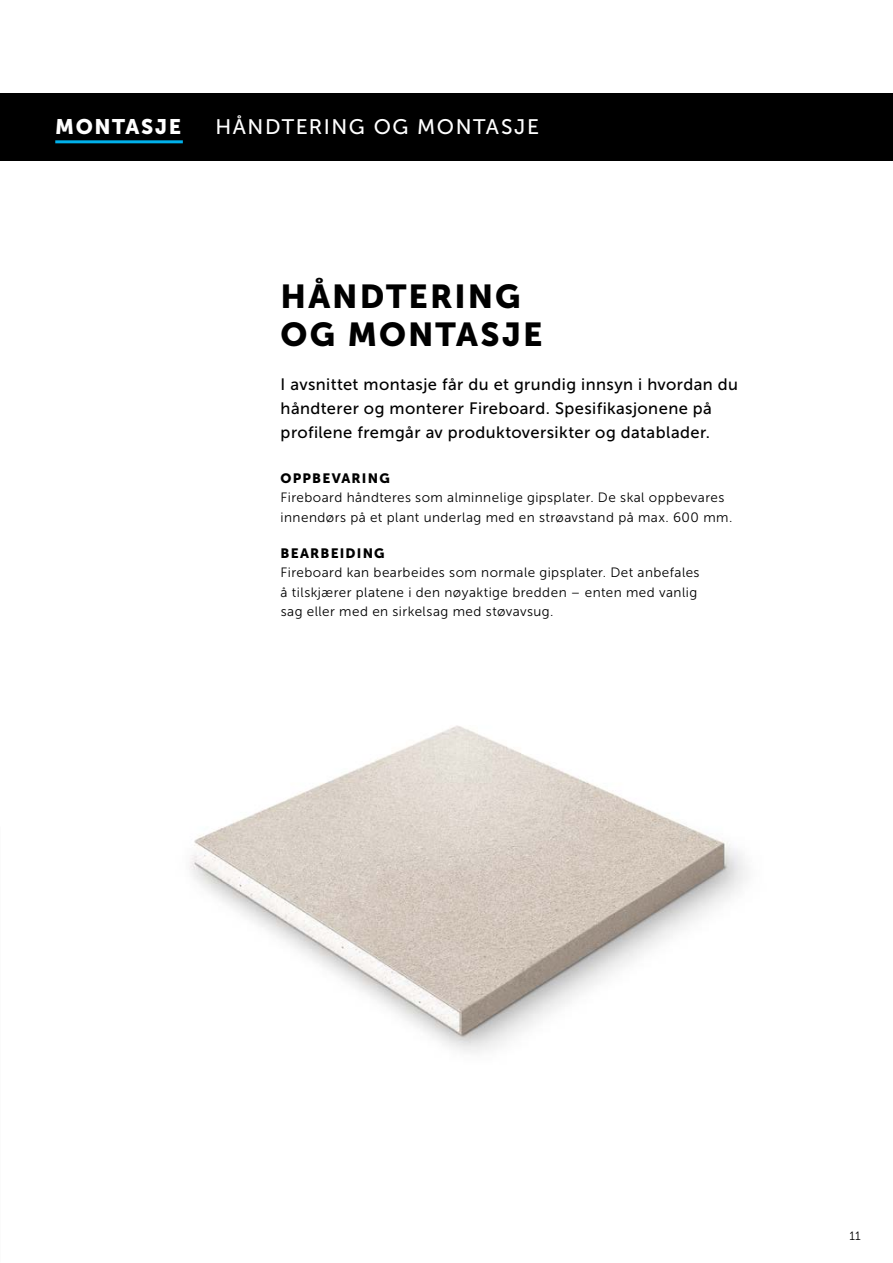
<style>
.page{position:relative;width:893px;height:1263px;background:#fff}
.page>*{position:absolute;margin:0;border:0;box-sizing:border-box;transform-origin:0 0}
.t1{font:33px/37.5px "Museo Sans 900";letter-spacing:.06em;color:#000}
.t2{font:21px "Museo Sans 500";letter-spacing:.075em;color:#fff}
.t3{font:21px "Museo Sans 900";letter-spacing:.075em;color:#fff}
.t4{font:16.5px/24px "Museo Sans 500";letter-spacing:.025em;color:#000}
.t5{font:13.5px/19.5px "Museo Sans 300";letter-spacing:.035em;color:#000}
.t6{font:13.5px "Museo Sans 900";letter-spacing:.09em;color:#000}
.t7{font:12px "Museo Sans 300";color:#000}
</style>
<div class="page">
<div style="left:0;top:94px;width:893px;height:67px;background:#000"></div>
<hr style="left:55px;top:140px;width:128px;height:3px;background:#00b1eb">
<img style="left:189px;top:725px;width:558px;height:328px">
<h2 class="t3" style="left:55px;top:114px;width:127px">MONTASJE</h2>
<h2 class="t2" style="left:215px;top:115px;width:325px">HÅNDTERING OG MONTASJE</h2>
<h1 class="t1" style="left:281px;top:278px;width:263px">HÅNDTERING<br>OG MONTASJE</h1>
<p class="t4" style="left:281px;top:372px;width:459px">I avsnittet montasje får du et grundig innsyn i hvordan du håndterer og monterer Fireboard. Spesifikasjonene på profilene fremgår av produktoversikter og datablader.</p>
<p class="t6" style="left:281px;top:470px;width:111px">OPPBEVARING</p>
<p class="t5" style="left:281px;top:488px;width:453px">Fireboard håndteres som alminnelige gipsplater. De skal oppbevares innendørs på et plant underlag med en strøavstand på max. 600 mm.</p>
<p class="t6" style="left:281px;top:546px;width:106px">BEARBEIDING</p>
<p class="t5" style="left:281px;top:563px;width:420px">Fireboard kan bearbeides som normale gipsplater. Det anbefales å tilskjærer platene i den nøyaktige bredden – enten med vanlig sag eller med en sirkelsag med støvavsug.</p>
<p class="t7" style="left:849px;top:1229px;width:13px">11</p>
</div>
